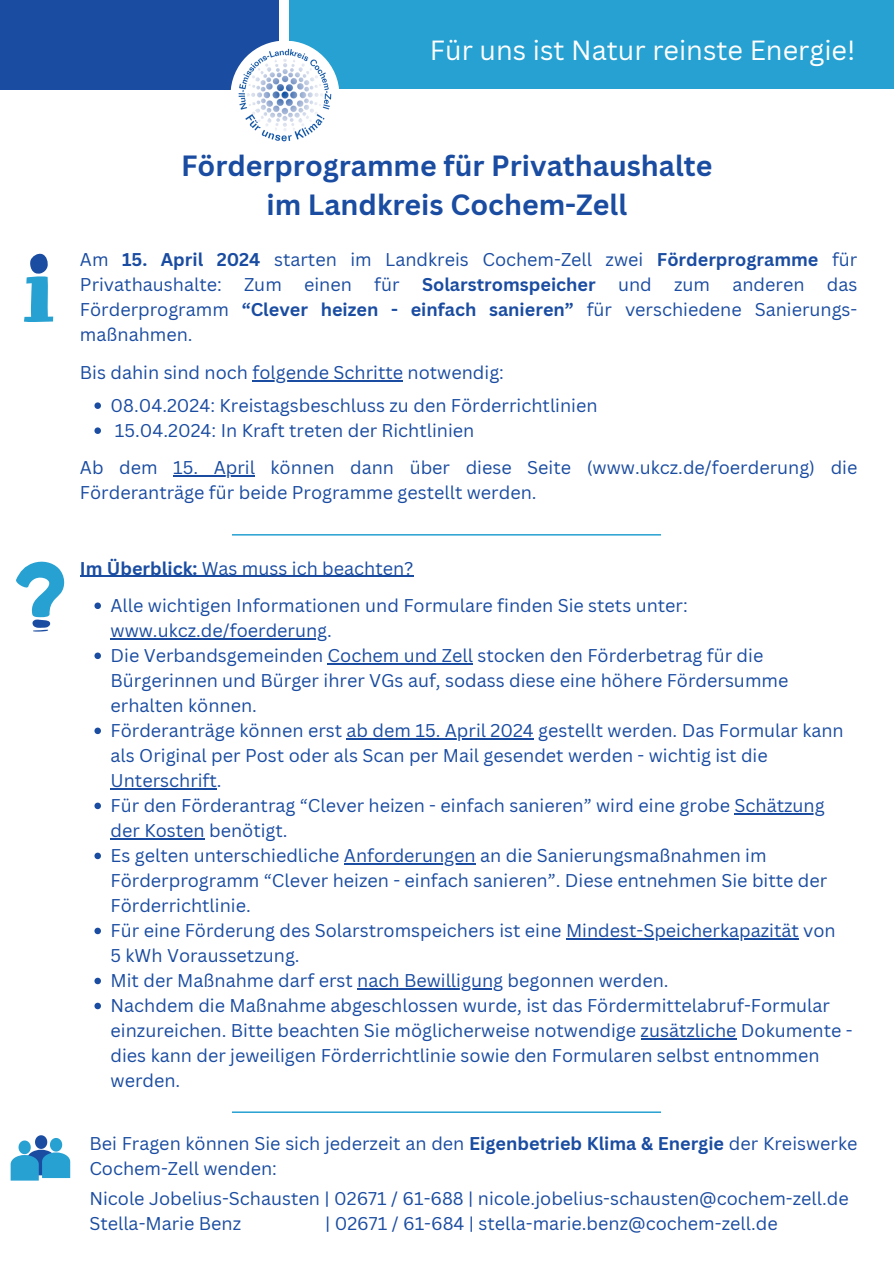
<style>
.page{position:relative;width:894px;height:1264px;background:#fff}
.page>*{position:absolute;margin:0;border:0;box-sizing:border-box;transform-origin:0 0}
.t1{font:700 28.5px/39.3px "Canva Sans";color:#1a4ca1;text-align:center}
.t2{font:27px "Canva Sans";color:#fff}
.t3{font:18px/25px "Canva Sans";color:#1a4ca1}
.s1{font-weight:700}
</style>
<div class="page">
<div style="left:0;top:0;width:279px;height:89px;background:#1a4ca1"></div>
<div style="left:289px;top:0;width:604px;height:89px;background:#26a1d2"></div>
<img style="left:225px;top:41px;width:114px;height:101px">
<hr style="left:252px;top:380px;width:151px;height:1px;background:#1a4ca1">
<svg style="left:94px;top:402px;width:7px;height:7px"></svg>
<svg style="left:94px;top:427px;width:7px;height:7px"></svg>
<hr style="left:173px;top:475px;width:82px;height:2px;background:#1a4ca1">
<hr style="left:80px;top:575px;width:117px;height:2px;background:#1a4ca1">
<hr style="left:197px;top:575px;width:216px;height:2px;background:#1a4ca1">
<svg style="left:94px;top:602px;width:7px;height:7px"></svg>
<hr style="left:110px;top:638px;width:217px;height:1px;background:#1a4ca1">
<svg style="left:94px;top:652px;width:7px;height:7px"></svg>
<hr style="left:327px;top:663px;width:146px;height:1px;background:#1a4ca1">
<svg style="left:94px;top:727px;width:7px;height:7px"></svg>
<hr style="left:346px;top:738px;width:187px;height:1px;background:#1a4ca1">
<hr style="left:110px;top:788px;width:107px;height:1px;background:#1a4ca1">
<svg style="left:94px;top:802px;width:7px;height:7px"></svg>
<hr style="left:734px;top:813px;width:90px;height:1px;background:#1a4ca1">
<hr style="left:110px;top:838px;width:95px;height:1px;background:#1a4ca1">
<svg style="left:94px;top:852px;width:7px;height:7px"></svg>
<hr style="left:344px;top:863px;width:131px;height:1px;background:#1a4ca1">
<svg style="left:94px;top:927px;width:7px;height:7px"></svg>
<hr style="left:566px;top:938px;width:232px;height:1px;background:#1a4ca1">
<svg style="left:94px;top:977px;width:7px;height:7px"></svg>
<hr style="left:357px;top:988px;width:146px;height:1px;background:#1a4ca1">
<svg style="left:94px;top:1002px;width:7px;height:7px"></svg>
<hr style="left:640px;top:1038px;width:96px;height:1px;background:#1a4ca1">
<svg style="left:24px;top:253px;width:30px;height:69px"></svg>
<svg style="left:16px;top:561px;width:49px;height:70px"></svg>
<svg style="left:11px;top:1135px;width:59px;height:45px"></svg>
<svg style="left:233px;top:534px;width:427px;height:2px"></svg>
<svg style="left:233px;top:1111px;width:427px;height:2px"></svg>
<p class="t2" style="left:430px;top:32px;width:427px">Für uns ist Natur reinste Energie!</p>
<p class="t1" style="left:181px;top:145px;width:533px">Förderprogramme für Privathaushalte im Landkreis Cochem-Zell</p>
<p class="t3" style="left:80px;top:247px;width:778px;text-align:justify">Am <span class="s1">15. April 2024</span> starten im Landkreis Cochem-Zell zwei <span class="s1">Förderprogramme</span> für Privathaushalte: Zum einen für <span class="s1">Solarstromspeicher</span> und zum anderen das Förderprogramm <span class="s1">“Clever heizen - einfach sanieren”</span> für verschiedene Sanierungs&shy;maßnahmen.</p>
<h1 class="t3" style="left:80px;top:359px;width:425px">Bis dahin sind noch folgende Schritte notwendig:</h1>
<p class="t3" style="left:110px;top:392px;width:488px">08.04.2024: Kreistagsbeschluss zu den Förderrichtlinien</p>
<p class="t3" style="left:80px;top:411px;width:396px;line-height:37.5px;text-indent:35px">15.04.2024: In Kraft treten der Richtlinien<br>Ab dem</p>
<p class="t3" style="left:80px;top:455px;width:778px;text-indent:93px">15. April können dann über diese Seite (www.ukcz.de/foerderung) die<br>Förderanträge für beide Programme gestellt werden.</p>
<p class="t3" style="left:80px;top:555px;width:335px"><span class="s1">Im Überblick:</span> Was muss ich beachten?</p>
<p class="t3" style="left:110px;top:592px;width:578px">Alle wichtigen Informationen und Formulare finden Sie stets unter:</p>
<p class="t3" style="left:110px;top:617px;width:654px">www.ukcz.de/foerderung.<br>Die Verbandsgemeinden Cochem und Zell stocken den Förderbetrag für die</p>
<p class="t3" style="left:110px;top:667px;width:734px">Bürgerinnen und Bürger ihrer VGs auf, sodass diese eine höhere Fördersumme erhalten können.<br>Förderanträge können erst ab dem 15. April 2024 gestellt werden. Das Formular kann</p>
<p class="t3" style="left:110px;top:742px;width:715px">als Original per Post oder als Scan per Mail gesendet werden - wichtig ist die<br>Unterschrift.<br>Für den Förderantrag “Clever heizen - einfach sanieren” wird eine grobe Schätzung</p>
<p class="t3" style="left:110px;top:817px;width:657px">der Kosten benötigt.<br>Es gelten unterschiedliche Anforderungen an die Sanierungsmaßnahmen im</p>
<p class="t3" style="left:110px;top:867px;width:726px">Förderprogramm “Clever heizen - einfach sanieren”. Diese entnehmen Sie bitte der<br>Förderrichtlinie.<br>Für eine Förderung des Solarstromspeichers ist eine Mindest-Speicherkapazität von</p>
<p class="t3" style="left:110px;top:942px;width:559px">5 kWh Voraussetzung.<br>Mit der Maßnahme darf erst nach Bewilligung begonnen werden.</p>
<p class="t3" style="left:110px;top:992px;width:720px">Nachdem die Maßnahme abgeschlossen wurde, ist das Fördermittelabruf-Formular</p>
<p class="t3" style="left:110px;top:1017px;width:743px">einzureichen. Bitte beachten Sie möglicherweise notwendige zusätzliche Dokumente - dies kann der jeweiligen Förderrichtlinie sowie den Formularen selbst entnommen werden.</p>
<p class="t3" style="left:89px;top:1130px;width:769px">Bei Fragen können Sie sich jederzeit an den <span class="s1">Eigenbetrieb Klima &amp; Energie</span> der Kreiswerke<br>Cochem-Zell wenden:</p>
<p class="t3" style="left:89px;top:1185px;width:760px">Nicole Jobelius-Schausten | 02671 / 61-688 | nicole.jobelius-schausten@cochem-zell.de</p>
<p class="t3" style="left:89px;top:1210px;width:153px">Stella-Marie Benz</p>
<p class="t3" style="left:325px;top:1210px;width:454px">| 02671 / 61-684 | stella-marie.benz@cochem-zell.de</p>
</div>
